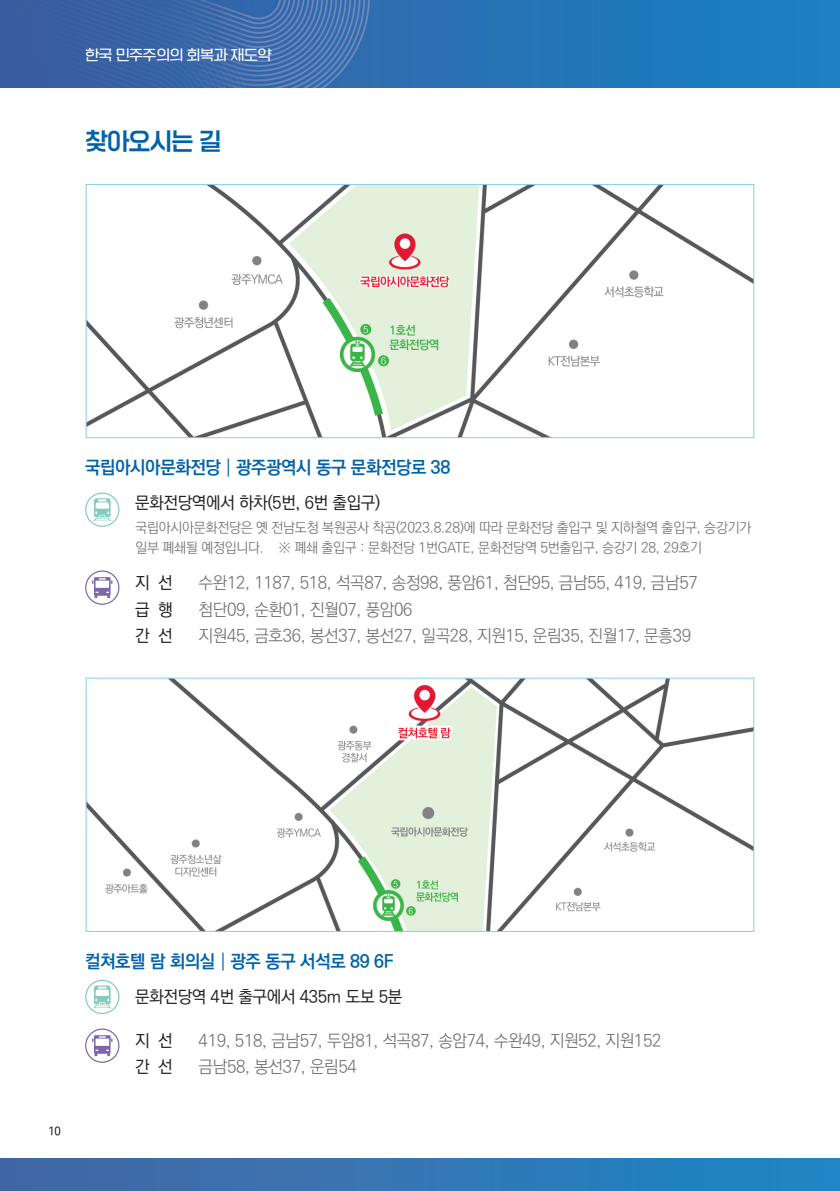
<style>
.page{position:relative;width:840px;height:1191px;background:#fff}
.page>*{position:absolute;margin:0;border:0;box-sizing:border-box;transform-origin:0 0}
.t1{font:23.2px "SD Gyeokdong G205 Bd";letter-spacing:-.025em;color:#0063a9;scale:.95 1}
.t2{font:700 18px "Ko Pub World Dotum";letter-spacing:-.02em;color:#0063a9}
.t3{font:300 17px "Ko Pub World Dotum";letter-spacing:-.02em;color:#6c6d70}
.t4{font:500 17px "Ko Pub World Dotum";letter-spacing:-.02em;color:#231f20}
.t5{font:300 14px/20.4px "Ko Pub World Dotum";letter-spacing:-.02em;color:#6c6d70}
.t6{font:14px "SD Gyeokdong G204 Rg";letter-spacing:-.04em;color:#fff}
.t7{font:12px "SD Gt Neo Cond e Md";color:#231f20}
</style>
<div class="page">
<img style="left:0;top:0;width:839px;height:88px">
<div style="left:0;top:1158px;width:839px;height:33px;background:linear-gradient(to right,#4766a4,#1d87c6)"></div>
<hr style="left:839px;top:1158px;width:1px;height:33px;background:#2086c6">
<svg style="left:93px;top:985px;width:18px;height:23px"></svg>
<div style="left:85px;top:979px;width:34px;height:35px;border:1px solid #82cdbc;border-radius:50%"></div>
<svg style="left:92px;top:1035px;width:20px;height:21px"></svg>
<div style="left:85px;top:1028px;width:34px;height:34px;border:1px solid #7b65ac;border-radius:50%"></div>
<img style="left:88px;top:186px;width:664px;height:250px">
<div style="left:86px;top:184px;width:668px;height:254px;border:1px solid #8bceea"></div>
<img style="left:88px;top:679px;width:664px;height:251px">
<div style="left:86px;top:677px;width:668px;height:255px;border:1px solid #8bceea"></div>
<svg style="left:92px;top:577px;width:20px;height:21px"></svg>
<div style="left:85px;top:570px;width:34px;height:35px;border:1px solid #7b65ac;border-radius:50%"></div>
<svg style="left:93px;top:498px;width:18px;height:23px"></svg>
<div style="left:85px;top:492px;width:34px;height:35px;border:1px solid #82cdbc;border-radius:50%"></div>
<p class="t6" style="left:85px;top:48px;width:188px">한국 민주주의의 회복과 재도약</p>
<p class="t1" style="left:85px;top:129px;width:145px">찾아오시는 길</p>
<p class="t2" style="left:85px;top:454px;width:366px">국립아시아문화전당┃광주광역시 동구 문화전당로 38</p>
<p class="t4" style="left:135px;top:491px;width:246px">문화전당역에서 하차(5번, 6번 출입구)</p>
<p class="t5" style="left:135px;top:518px;width:617px">국립아시아문화전당은 옛 전남도청 복원공사 착공(2023.8.28)에 따라 문화전당 출입구 및 지하철역 출입구, 승강기가 일부 폐쇄될 예정입니다. ※ 폐쇄 출입구 : 문화전당 1번GATE, 문화전당역 5번출입구, 승강기 28, 29호기</p>
<p class="t4" style="left:135px;top:571px;width:39px">지 선</p>
<p class="t3" style="left:198px;top:571px;width:500px">수완12, 1187, 518, 석곡87, 송정98, 풍암61, 첨단95, 금남55, 419, 금남57</p>
<p class="t4" style="left:135px;top:598px;width:39px">급 행</p>
<p class="t3" style="left:198px;top:598px;width:215px">첨단09, 순환01, 진월07, 풍암06</p>
<p class="t4" style="left:135px;top:624px;width:39px">간 선</p>
<p class="t3" style="left:198px;top:624px;width:493px">지원45, 금호36, 봉선37, 봉선27, 일곡28, 지원15, 운림35, 진월17, 문흥39</p>
<p class="t7" style="left:48px;top:1125px;width:14px">10</p>
<p class="t2" style="left:85px;top:948px;width:310px">컬쳐호텔 람 회의실┃광주 동구 서석로 89 6F</p>
<p class="t4" style="left:135px;top:984px;width:269px">문화전당역 4번 출구에서 435m 도보 5분</p>
<p class="t4" style="left:135px;top:1028px;width:39px">지 선</p>
<p class="t3" style="left:198px;top:1028px;width:464px">419, 518, 금남57, 두암81, 석곡87, 송암74, 수완49, 지원52, 지원152</p>
<p class="t4" style="left:135px;top:1055px;width:39px">간 선</p>
<p class="t3" style="left:198px;top:1055px;width:160px">금남58, 봉선37, 운림54</p>
</div>
